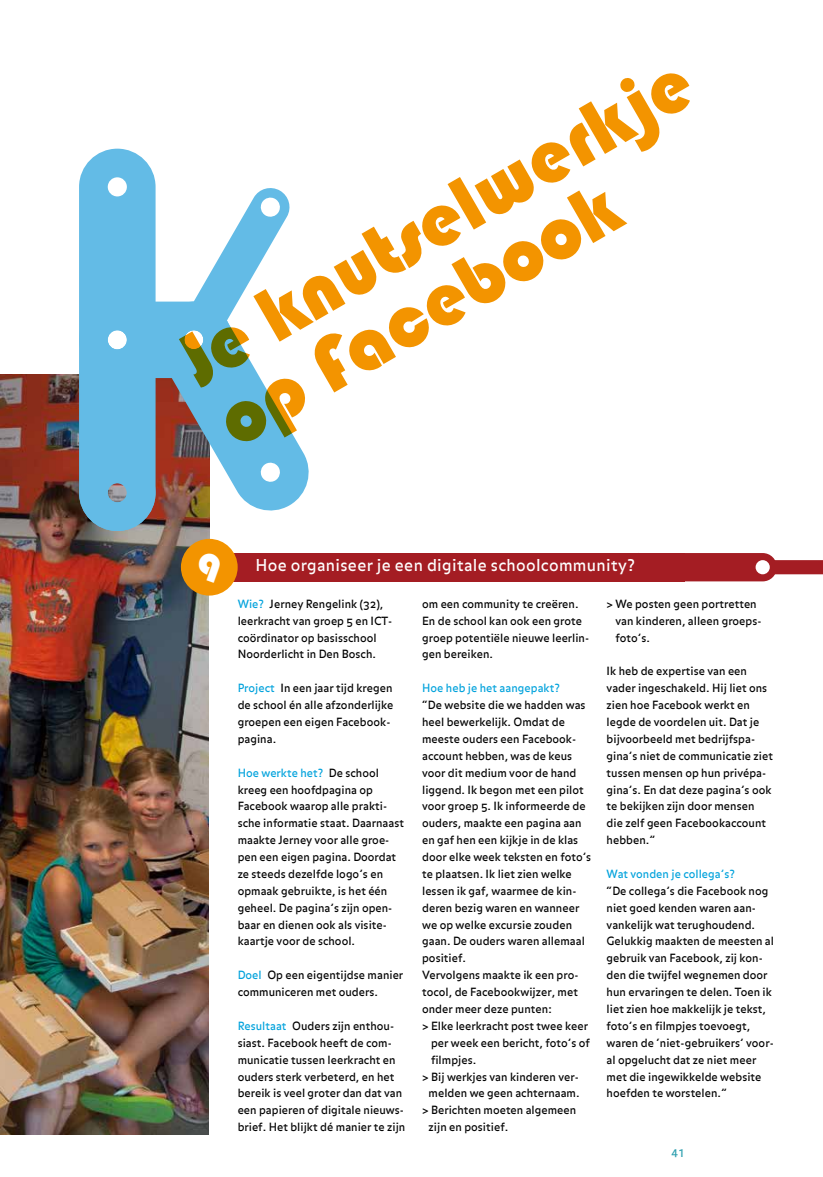
<style>
.page{position:relative;width:823px;height:1177px;background:#fff}
.page>*{position:absolute;margin:0;border:0;box-sizing:border-box;transform-origin:0 0}
.t1{font:78.75px/71.2px "Bauhaus 93";color:#f39400}
.t2{font:41.25px "Bauhaus 93";color:#fff}
.t3{font:16.25px "Balance";letter-spacing:.02em;color:#fff}
.t4{font:11.25px/16.9px "Balance";letter-spacing:.005em;color:#000}
.t5{font:11.25px "Balance";letter-spacing:.005em;color:#00a2dc}
.t6{font:11.25px "Balance";color:#289dad}
.s1{color:#00a2dc}
.s2{font-family:"Balance Regular Caps"}
</style>
<div class="page">
<img style="left:0;top:375px;width:209px;height:759px">
<svg style="left:79px;top:149px;width:230px;height:382px"></svg>
<div style="left:209px;top:553px;width:475px;height:28px;background:#a41d23"></div>
<div style="left:181px;top:539px;width:56px;height:56px;background:#f39400;border-radius:50%"></div>
<div style="left:771px;top:560px;width:51px;height:14px;background:#a41d23"></div>
<svg style="left:684px;top:553px;width:92px;height:28px;background:#ab3035"></svg>
<h1 class="t1" style="left:170px;top:334px;width:576px;rotate:-30deg">Je knutselwerkje op Facebook</h1>
<h2 class="t2" style="left:197px;top:544px;width:25px">9</h2>
<h3 class="t3" style="left:255px;top:556px;width:381px">Hoe organiseer je een digitale schoolcommunity?</h3>
<p class="t4" style="left:237px;top:596px;width:156px"><span class="s1">Wie?</span> Jerney Rengelink (<span class="s2">32</span>), leerkracht van groep <span class="s2">5</span> en ICT&shy;coördinator op basisschool<br>Noorderlicht in Den Bosch.</p>
<p class="t4" style="left:237px;top:680px;width:157px"><span class="s1">Project</span> In een jaar tijd kregen de school én alle afzonderlijke groepen een eigen Facebook&shy;pagina.</p>
<p class="t4" style="left:237px;top:764px;width:168px"><span class="s1">Hoe werkte het?</span> De school kreeg een hoofdpagina op<br>Facebook waarop alle prakti&shy;sche informatie staat. Daarnaast maakte Jerney voor alle groe&shy;pen een eigen pagina. Doordat ze steeds dezelfde logo’s en opmaak gebruikte, is het één geheel. De pagina’s zijn open&shy;baar en dienen ook als visite&shy;kaartje voor de school.</p>
<p class="t4" style="left:237px;top:967px;width:167px"><span class="s1">Doel</span> Op een eigentijdse manier communiceren met ouders.</p>
<p class="t4" style="left:237px;top:1018px;width:169px"><span class="s1">Resultaat</span> Ouders zijn enthou&shy;siast. Facebook heeft de com&shy;municatie tussen leerkracht en ouders sterk verbeterd, en het bereik is veel groter dan dat van een papieren of digitale nieuws&shy;brief. Het blijkt dé manier te zijn</p>
<p class="t4" style="left:422px;top:596px;width:168px">om een community te creëren.<br>En de school kan ook een grote groep potentiële nieuwe leerlin&shy;gen bereiken.</p>
<p class="t5" style="left:422px;top:681px;width:139px">Hoe heb je het aangepakt?</p>
<p class="t4" style="left:422px;top:697px;width:165px">“De website die we hadden was</p>
<p class="t4" style="left:422px;top:714px;width:144px">heel bewerkelijk. Omdat de</p>
<p class="t4" style="left:422px;top:731px;width:154px">meeste ouders een Facebook-</p>
<p class="t4" style="left:422px;top:748px;width:151px">account hebben, was de keus</p>
<p class="t4" style="left:422px;top:764px;width:156px">voor dit medium voor de hand</p>
<p class="t4" style="left:422px;top:781px;width:163px">liggend. Ik begon met een pilot</p>
<p class="t4" style="left:422px;top:798px;width:165px">voor groep <span class="s2">5</span>. Ik informeerde de</p>
<p class="t4" style="left:422px;top:815px;width:161px">ouders, maakte een pagina aan</p>
<p class="t4" style="left:422px;top:832px;width:158px">en gaf hen een kijkje in de klas</p>
<p class="t4" style="left:422px;top:849px;width:170px">door elke week teksten en foto’s</p>
<p class="t4" style="left:422px;top:866px;width:151px">te plaatsen. Ik liet zien welke</p>
<p class="t4" style="left:422px;top:883px;width:156px">lessen ik gaf, waarmee de kin-</p>
<p class="t4" style="left:422px;top:899px;width:159px">deren bezig waren en wanneer</p>
<p class="t4" style="left:422px;top:916px;width:151px">we op welke excursie zouden</p>
<p class="t4" style="left:422px;top:933px;width:164px">gaan. De ouders waren allemaal</p>
<p class="t4" style="left:422px;top:950px;width:45px">positief.</p>
<p class="t4" style="left:422px;top:967px;width:158px">Vervolgens maakte ik een pro-</p>
<p class="t4" style="left:422px;top:984px;width:157px">tocol, de Facebookwijzer, met</p>
<p class="t4" style="left:422px;top:1001px;width:131px">onder meer deze punten:</p>
<p class="t4" style="left:422px;top:1018px;width:167px">&gt; Elke leerkracht post twee keer</p>
<p class="t4" style="left:431px;top:1034px;width:160px">per week een bericht, foto’s of</p>
<p class="t4" style="left:431px;top:1051px;width:47px">filmpjes.</p>
<p class="t4" style="left:422px;top:1068px;width:158px">&gt; Bij werkjes van kinderen ver-</p>
<p class="t4" style="left:428px;top:1085px;width:152px">melden we geen achternaam.</p>
<p class="t4" style="left:422px;top:1102px;width:156px">&gt; Berichten moeten algemeen</p>
<p class="t4" style="left:428px;top:1119px;width:81px">zijn en positief.</p>
<p class="t4" style="left:615px;top:596px;width:147px;text-indent:-9px">&gt; We posten geen portretten van kinderen, alleen groeps&shy;foto’s.</p>
<p class="t4" style="left:606px;top:663px;width:168px">Ik heb de expertise van een vader ingeschakeld. Hij liet ons zien hoe Facebook werkt en legde de voordelen uit. Dat je bijvoorbeeld met bedrijfspa&shy;gina’s niet de communicatie ziet tussen mensen op hun privépa&shy;gina’s. En dat deze pagina’s ook te bekijken zijn door mensen die zelf geen Facebookaccount hebben.”</p>
<p class="t5" style="left:606px;top:867px;width:130px">Wat vonden je collega’s?</p>
<p class="t4" style="left:606px;top:883px;width:169px">“De collega’s die Facebook nog niet goed kenden waren aan&shy;vankelijk wat terughoudend.<br>Gelukkig maakten de meesten al gebruik van Facebook, zij kon&shy;den die twijfel wegnemen door hun ervaringen te delen. Toen ik liet zien hoe makkelijk je tekst, foto’s en filmpjes toevoegt, waren de ‘niet-gebruikers’ voor&shy;al opgelucht dat ze niet meer met die ingewikkelde website hoefden te worstelen.”</p>
<p class="t6" style="left:671px;top:1145px;width:14px">41</p>
</div>
